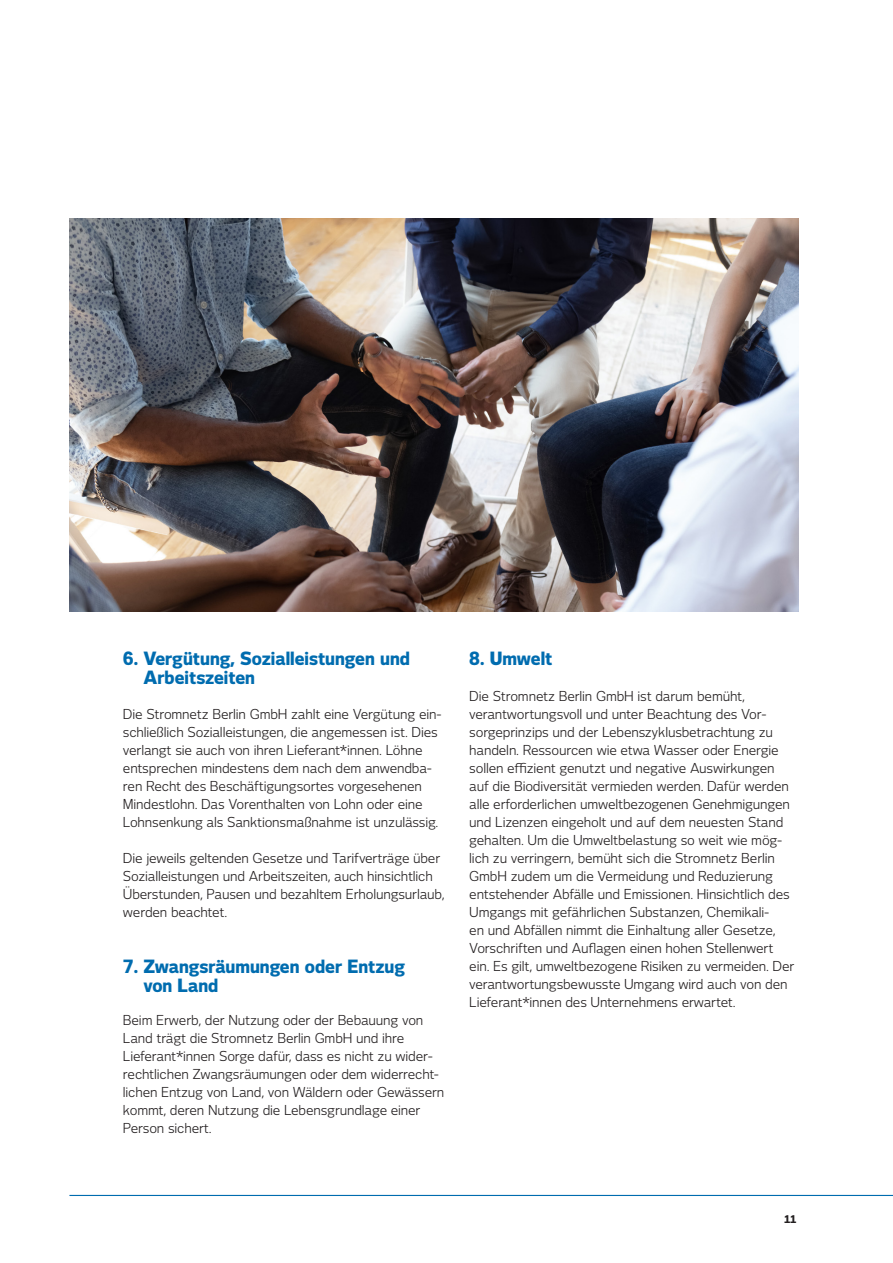
<style>
.page{position:relative;width:893px;height:1263px;background:#fff}
.page>*{position:absolute;margin:0;border:0;box-sizing:border-box;transform-origin:0 0}
.Absatzformat_7{font:800 18px/19.5px "Stromnetz Voice";color:#006caf}
.Absatzformat_7-2{font:13.5px/18px "Stromnetz Voice";letter-spacing:-.01em;color:#231f20}
.t1{font:800 10.5px "Stromnetz Voice";color:#231f20}
</style>
<div class="page">
<hr style="left:69px;top:1195px;width:824px;height:1px;background:#006caf">
<img style="left:69px;top:219px;width:730px;height:392px">
<p class="Absatzformat_7" style="left:143px;top:648px;width:268px;text-indent:-21px">6. Vergütung, Sozialleistungen und<br>Arbeitszeiten</p>
<p class="Absatzformat_7-2" style="left:123px;top:705px;width:320px">Die Stromnetz Berlin GmbH zahlt eine Vergütung ein&shy;schließlich Sozialleistungen, die angemessen ist. Dies verlangt sie auch von ihren Lieferant*innen. Löhne entsprechen mindestens dem nach dem anwendba&shy;ren Recht des Beschäftigungsortes vorgesehenen Mindestlohn. Das Vorenthalten von Lohn oder eine Lohnsenkung als Sanktionsmaßnahme ist unzulässig.</p>
<p class="Absatzformat_7-2" style="left:123px;top:849px;width:323px">Die jeweils geltenden Gesetze und Tarifverträge über Sozialleistungen und Arbeitszeiten, auch hinsichtlich Überstunden, Pausen und bezahltem Erholungsurlaub, werden beachtet.</p>
<p class="Absatzformat_7" style="left:143px;top:956px;width:263px;text-indent:-21px">7. Zwangsräumungen oder Entzug von Land</p>
<p class="Absatzformat_7-2" style="left:123px;top:1011px;width:323px">Beim Erwerb, der Nutzung oder der Bebauung von Land trägt die Stromnetz Berlin GmbH und ihre Lieferant*innen Sorge dafür, dass es nicht zu wider&shy;rechtlichen Zwangsräumungen oder dem widerrecht&shy;lichen Entzug von Land, von Wäldern oder Gewässern kommt, deren Nutzung die Lebensgrundlage einer Person sichert.</p>
<p class="Absatzformat_7" style="left:469px;top:648px;width:85px">8. Umwelt</p>
<p class="Absatzformat_7-2" style="left:469px;top:687px;width:327px">Die Stromnetz Berlin GmbH ist darum bemüht, verantwortungsvoll und unter Beachtung des Vor&shy;sorgeprinzips und der Lebenszyklusbetrachtung zu handeln. Ressourcen wie etwa Wasser oder Energie sollen effizient genutzt und negative Auswirkungen auf die Biodiversität vermieden werden. Dafür werden alle erforderlichen umweltbezogenen Genehmigungen und Lizenzen eingeholt und auf dem neuesten Stand gehalten. Um die Umweltbelastung so weit wie mög&shy;lich zu verringern, bemüht sich die Stromnetz Berlin GmbH zudem um die Vermeidung und Reduzierung entstehender Abfälle und Emissionen. Hinsichtlich des Umgangs mit gefährlichen Substanzen, Chemikali-<br>en und Abfällen nimmt die Einhaltung aller Gesetze, Vorschriften und Auflagen einen hohen Stellenwert ein. Es gilt, umweltbezogene Risiken zu vermeiden. Der verantwortungsbewusste Umgang wird auch von den Lieferant*innen des Unternehmens erwartet.</p>
<p class="t1" style="left:784px;top:1213px;width:14px">11</p>
</div>
